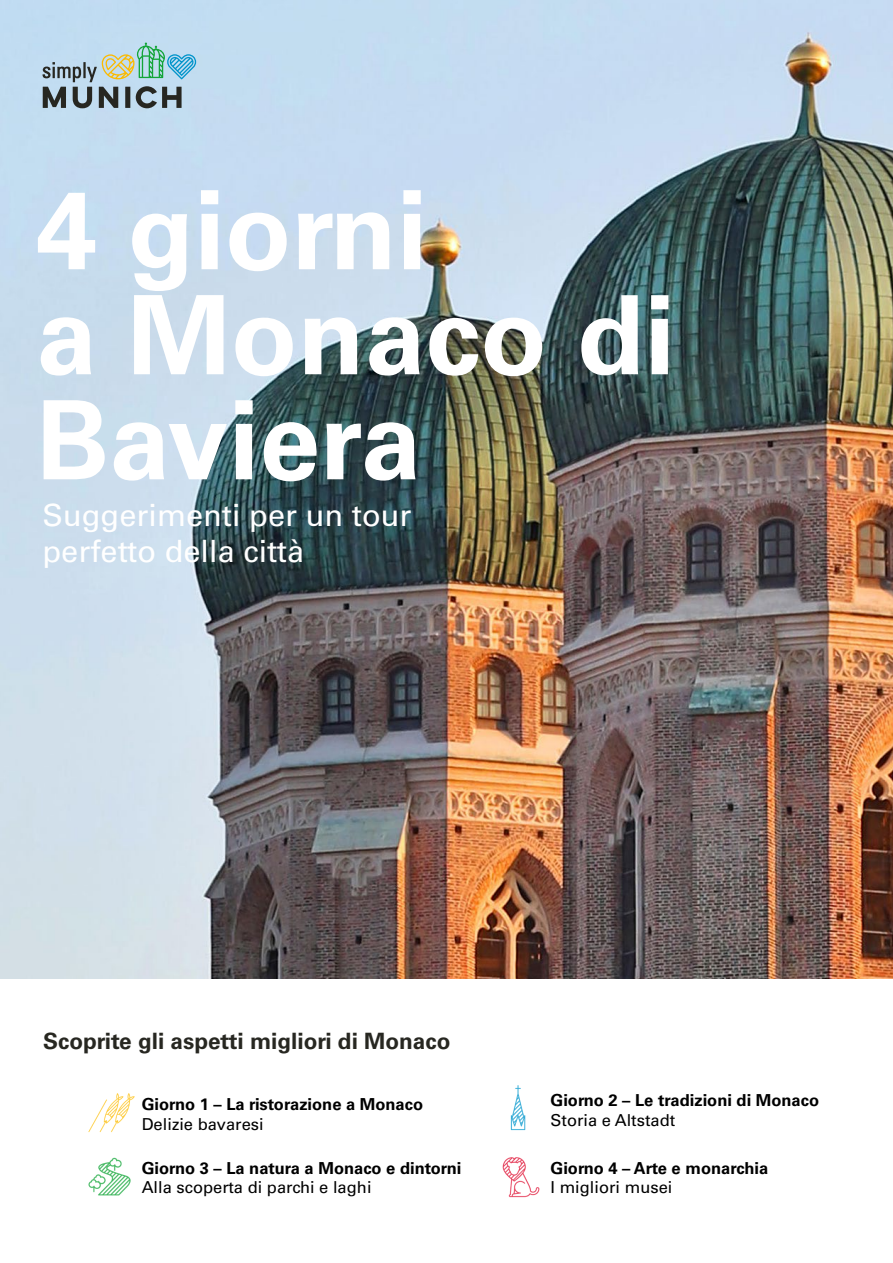
<style>
.page{position:relative;width:893px;height:1263px;background:#fff}
.page>*{position:absolute;margin:0;border:0;box-sizing:border-box;transform-origin:0 0}
.t1{font:700 109.5px/105px "Univers";color:#fff}
.t2{font:30.75px/36px "Univers";color:#fff}
.t3{font:700 22.5px "Univers";color:#272721}
.t4{font:700 16.5px "Univers";color:#000}
.t5{font:16.5px "Univers";color:#000}
</style>
<div class="page">
<img style="left:0;top:0;width:893px;height:978px">
<svg style="left:510px;top:1085px;width:16px;height:46px"></svg>
<svg style="left:502px;top:1157px;width:38px;height:41px"></svg>
<svg style="left:88px;top:1157px;width:43px;height:39px"></svg>
<svg style="left:88px;top:1093px;width:47px;height:40px"></svg>
<svg style="left:42px;top:43px;width:154px;height:65px;background:#9cb7bd"></svg>
<h1 class="t1" style="left:36px;top:179px;width:640px">4 giorni<br>a Monaco di<br>Baviera</h1>
<h2 class="t2" style="left:43px;top:497px;width:371px">Suggerimenti per un tour perfetto della città</h2>
<h3 class="t3" style="left:43px;top:1027px;width:409px">Scoprite gli aspetti migliori di Monaco</h3>
<p class="t4" style="left:142px;top:1095px;width:283px">Giorno 1 – La ristorazione a Monaco</p>
<p class="t5" style="left:142px;top:1114px;width:123px">Delizie bavaresi</p>
<p class="t4" style="left:142px;top:1158px;width:321px">Giorno 3 – La natura a Monaco e dintorni</p>
<p class="t5" style="left:142px;top:1177px;width:231px">Alla scoperta di parchi e laghi</p>
<p class="t4" style="left:550px;top:1091px;width:270px">Giorno 2 – Le tradizioni di Monaco</p>
<p class="t5" style="left:550px;top:1110px;width:126px">Storia e Altstadt</p>
<p class="t4" style="left:550px;top:1158px;width:219px">Giorno 4 – Arte e monarchia</p>
<p class="t5" style="left:550px;top:1177px;width:123px">I migliori musei</p>
</div>
